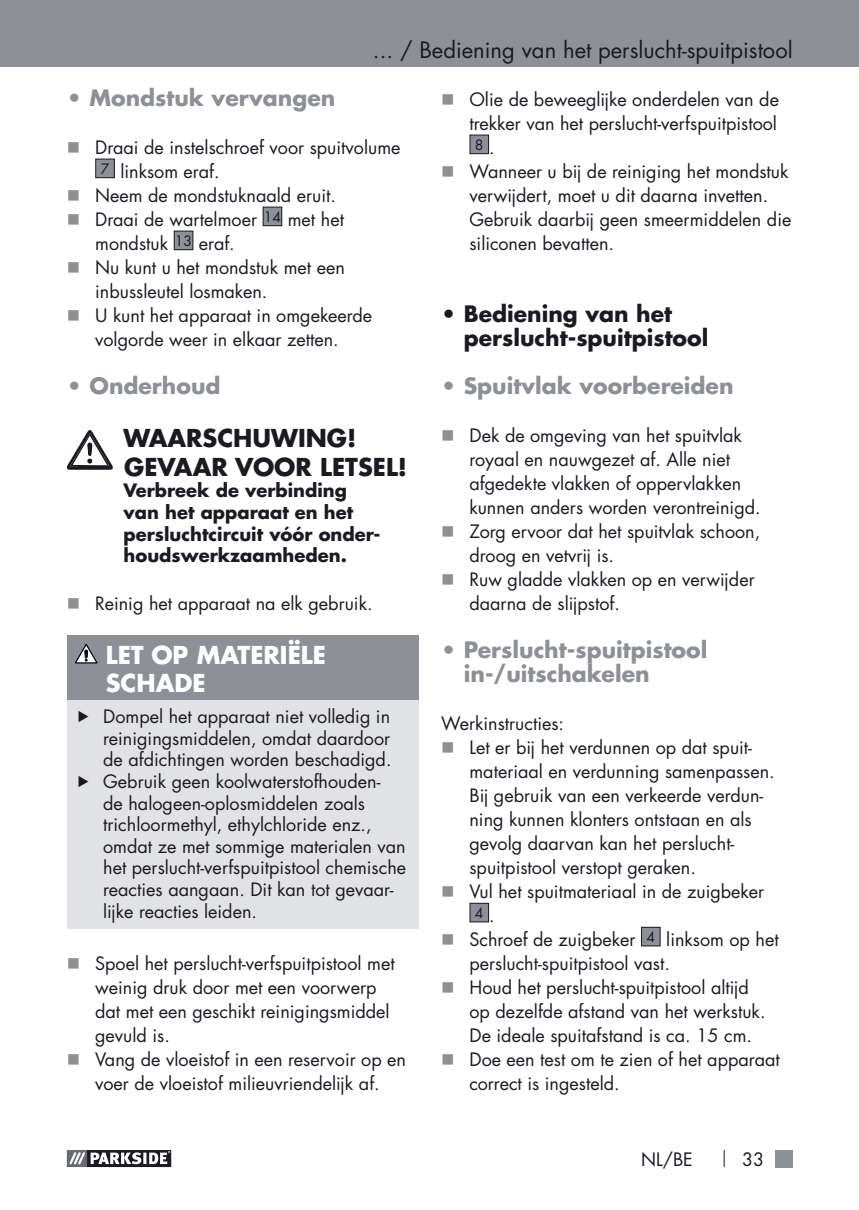
<style>
.page{position:relative;width:859px;height:1210px;background:#fff}
.page>*{position:absolute;margin:0;border:0;box-sizing:border-box;transform-origin:0 0}
.t1{font:700 24px/28.8px "Futura LT Pro";color:#1b1922}
.t2{font:700 24px/28.8px "Futura LT Pro";color:#fff}
.t3{font:700 22px/24px "Futura LT Pro";color:#8d9197}
.t4{font:22px "Futura LT Pro";color:#1b1922}
.t5{font:700 22px/24px "Futura LT Pro";color:#1b1922}
.t6{font:18px/24px "Futura LT Pro";color:#1b1922}
.t7{font:700 18px/21.6px "Futura LT Pro";color:#1b1922}
.t8{font:14px "Futura LT Pro";color:#1b1922}
.s1{font-size:18px}
</style>
<div class="page">
<div style="left:0;top:0;width:859px;height:67px;background:#8d9197"></div>
<svg style="left:67px;top:1150px;width:104px;height:17px"></svg>
<div style="left:775px;top:1150px;width:17px;height:17px;background:#8d9197"></div>
<svg style="left:723px;top:1150px;width:1px;height:17px"></svg>
<div style="left:96px;top:159px;width:18px;height:19px;background:#8d9197"></div>
<div style="left:95px;top:159px;width:20px;height:19px;border:1px solid #1b1922"></div>
<div style="left:263px;top:207px;width:19px;height:19px;background:#8d9197"></div>
<div style="left:263px;top:207px;width:19px;height:19px;border:1px solid #1b1922"></div>
<div style="left:174px;top:231px;width:19px;height:19px;background:#8d9197"></div>
<div style="left:174px;top:231px;width:19px;height:19px;border:1px solid #1b1922"></div>
<svg style="left:67px;top:430px;width:46px;height:40px"></svg>
<div style="left:67px;top:635px;width:351px;height:65px;background:#8d9197"></div>
<div style="left:67px;top:700px;width:351px;height:228px;background:#e1e2e5"></div>
<svg style="left:75px;top:643px;width:23px;height:20px"></svg>
<div style="left:470px;top:135px;width:18px;height:19px;background:#8d9197"></div>
<div style="left:469px;top:135px;width:20px;height:19px;border:1px solid #1b1922"></div>
<div style="left:470px;top:903px;width:18px;height:19px;background:#8d9197"></div>
<div style="left:469px;top:903px;width:20px;height:19px;border:1px solid #1b1922"></div>
<div style="left:641px;top:927px;width:19px;height:19px;background:#8d9197"></div>
<div style="left:641px;top:927px;width:20px;height:19px;border:1px solid #1b1922"></div>
<p class="t4" style="left:373px;top:35px;width:421px">... / Bediening van het perslucht-spuitpistool</p>
<p class="t3" style="left:67px;top:85px;width:270px">• Mondstuk vervangen</p>
<p class="t6" style="left:95px;top:135px;width:307px">Draai de instelschroef voor spuitvolume</p>
<p class="t6" style="left:101px;top:159px;width:120px"><sup>7</sup> linksom eraf.</p>
<p class="t6" style="left:95px;top:183px;width:242px">Neem de mondstuknaald eruit.</p>
<p class="t6" style="left:95px;top:207px;width:250px">Draai de wartelmoer <sup>14</sup> met het</p>
<p class="t6" style="left:95px;top:231px;width:141px">mondstuk <sup>13</sup> eraf.</p>
<p class="t6" style="left:95px;top:255px;width:251px">Nu kunt u het mondstuk met een</p>
<p class="t6" style="left:95px;top:279px;width:174px">inbussleutel losmaken.</p>
<p class="t6" style="left:95px;top:303px;width:279px">U kunt het apparaat in omgekeerde</p>
<p class="t6" style="left:95px;top:327px;width:245px">volgorde weer in elkaar zetten.</p>
<p class="t3" style="left:67px;top:373px;width:155px">• Onderhoud</p>
<h1 class="t1" style="left:123px;top:423px;width:285px">WAARSCHUWING!<br>GEVAAR VOOR LETSEL!</h1>
<p class="t7" style="left:124px;top:479px;width:258px">Verbreek de verbinding van het apparaat en het persluchtcircuit vóór onder&shy;houdswerkzaamheden.</p>
<p class="t6" style="left:95px;top:591px;width:279px">Reinig het apparaat na elk gebruik.</p>
<h1 class="t2" style="left:106px;top:639px;width:222px">LET OP MATERIËLE<br>SCHADE</h1>
<p class="t6" style="left:103px;top:705px;width:304px;line-height:21.6px">Dompel het apparaat niet volledig in reinigingsmiddelen, omdat daardoor de afdichtingen worden beschadigd.<br>Gebruik geen koolwaterstofhouden-<br>de halogeen-oplosmiddelen zoals trichloormethyl, ethylchloride enz., omdat ze met sommige materialen van het perslucht-verfspuitpistool chemische reacties aangaan. Dit kan tot gevaar&shy;lijke reacties leiden.</p>
<p class="t6" style="left:95px;top:951px;width:312px">Spoel het perslucht-verfspuitpistool met weinig druk door met een voorwerp dat met een geschikt reinigingsmiddel gevuld is.<br>Vang de vloeistof in een reservoir op en voer de vloeistof milieuvriendelijk af.</p>
<p class="t6" style="left:469px;top:87px;width:311px">Olie de beweeglijke onderdelen van de trekker van het perslucht-verfspuitpistool</p>
<p class="t8" style="left:475px;top:135px;width:21px">8 <span class="s1">.</span></p>
<p class="t6" style="left:469px;top:159px;width:323px">Wanneer u bij de reiniging het mondstuk verwijdert, moet u dit daarna invetten.<br>Gebruik daarbij geen smeermiddelen die siliconen bevatten.</p>
<p class="t5" style="left:464px;top:301px;width:246px;text-indent:-23px">• Bediening van het perslucht-spuitpistool</p>
<p class="t3" style="left:441px;top:373px;width:294px">• Spuitvlak voorbereiden</p>
<p class="t6" style="left:469px;top:423px;width:293px">Dek de omgeving van het spuitvlak royaal en nauwgezet af. Alle niet afgedekte vlakken of oppervlakken kunnen anders worden verontreinigd.<br>Zorg ervoor dat het spuitvlak schoon, droog en vetvrij is.<br>Ruw gladde vlakken op en verwijder daarna de slijpstof.</p>
<p class="t3" style="left:464px;top:637px;width:245px;text-indent:-23px">• Perslucht-spuitpistool in-/uitschakelen</p>
<p class="t6" style="left:469px;top:711px;width:307px;text-indent:-28px">Werkinstructies:<br>Let er bij het verdunnen op dat spuit&shy;materiaal en verdunning samenpassen.<br>Bij gebruik van een verkeerde verdun&shy;ning kunnen klonters ontstaan en als gevolg daarvan kan het perslucht&shy;spuitpistool verstopt geraken.<br>Vul het spuitmateriaal in de zuigbeker</p>
<p class="t8" style="left:475px;top:903px;width:21px">4 <span class="s1">.</span></p>
<p class="t6" style="left:469px;top:927px;width:312px">Schroef de zuigbeker <sup>4</sup> linksom op het perslucht-spuitpistool vast.<br>Houd het perslucht-spuitpistool altijd<br>op dezelfde afstand van het werkstuk.<br>De ideale spuitafstand is ca. 15 cm.<br>Doe een test om te zien of het apparaat correct is ingesteld.</p>
<p class="t6" style="left:641px;top:1147px;width:53px">NL/BE</p>
<p class="t6" style="left:742px;top:1147px;width:24px">33</p>
</div>
